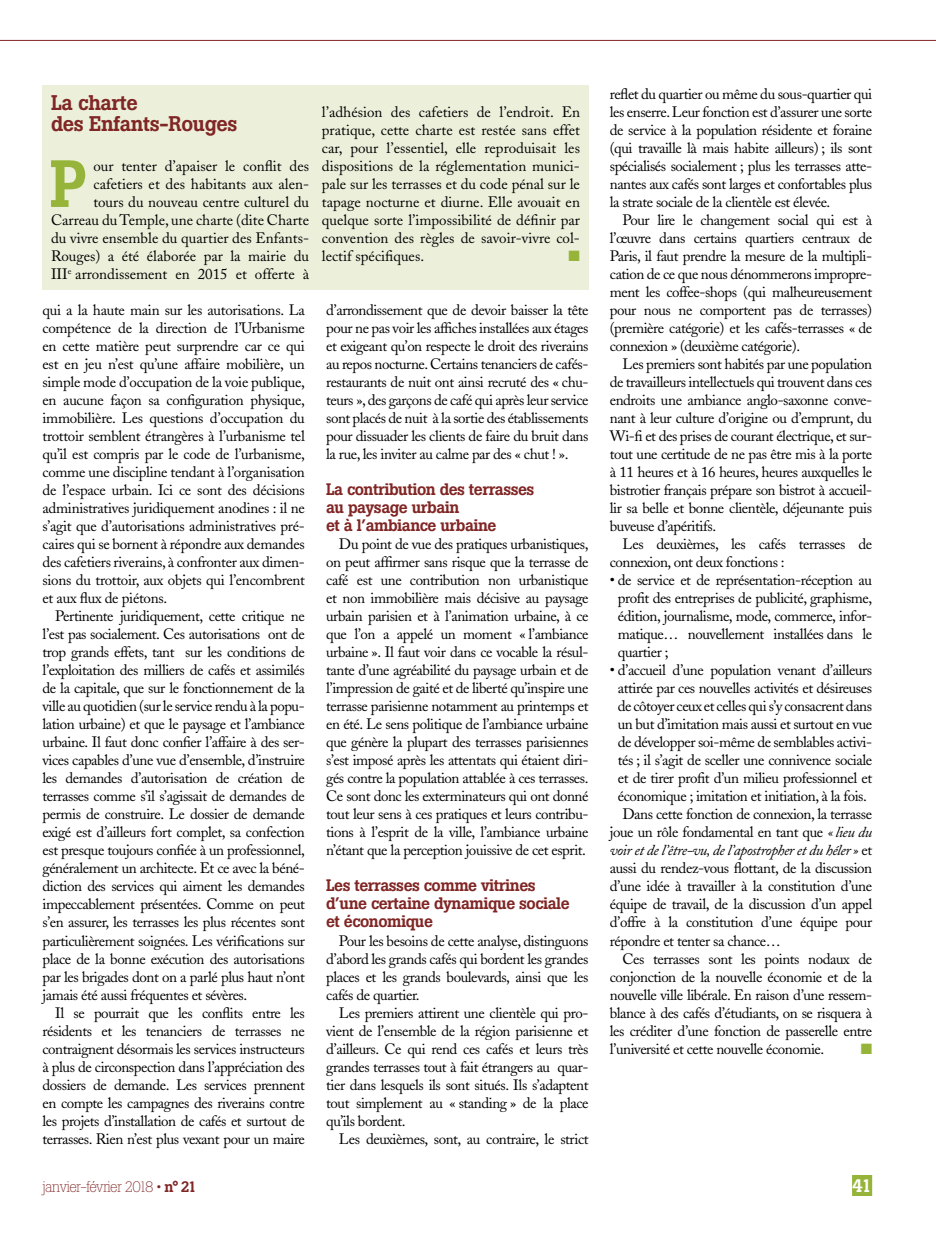
<style>
.page{position:relative;width:936px;height:1234px;background:#fff}
.page>*{position:absolute;margin:0;border:0;box-sizing:border-box;transform-origin:0 0}
.t1{font:500 66px "Boton";color:#96b439}
.t2{font:500 21px/21px "Boton";letter-spacing:-.02em;color:#802625}
.t3{font:500 18px "Boton";color:#fff}
.t4{font:500 16.5px/18px "Boton";letter-spacing:-.03em;color:#802625}
.t5{font:15px/18px "Adobe Caslon";letter-spacing:-.03em;color:#000;text-align:justify}
.t6{font:15px/18px "Adobe Caslon";color:#000;text-align:right}
.t7{font:italic 15px "Adobe Caslon";letter-spacing:-.03em;color:#000}
.t8{font:300 15px "Boton";letter-spacing:-.05em;color:#802625}
.t9{font:15px "Zapf Dingbats ITC";color:#96b439}
.s1{font-style:italic}
.s2{font-style:normal}
.s3{font-weight:500}
</style>
<div class="page">
<div style="left:852px;top:1174px;width:20px;height:21px;background:#96b439"></div>
<hr style="left:0;top:40px;width:935px;height:1px;background:#802625">
<div style="left:43px;top:85px;width:545px;height:204px;background:#ecf0db"></div>
<h2 class="t2" style="left:51px;top:92px;width:188px">La charte<br>des Enfants-Rouges</h2>
<h1 class="t1" style="left:50px;top:145px;width:39px">P</h1>
<p class="t6" style="left:51px;top:157px;width:259px">our tenter d’apaiser le conflit des cafetiers et des habitants aux alen-<br>tours du nouveau centre culturel du Carreau du Temple, une charte (dite Charte du vivre ensemble du quartier des Enfants-Rouges) a été élaborée par la mairie du III<sup>e</sup> arrondissement en 2015 et offerte à</p>
<p class="t5" style="left:43px;top:301px;width:264px">qui a la haute main sur les autorisations. La compétence de la direction de l’Urbanisme en cette matière peut surprendre car ce qui est en jeu n’est qu’une affaire mobilière, un simple mode d’occupation de la voie publique, en aucune façon sa configuration physique, immobilière. Les questions d’occupation du trottoir semblent étrangères à l’urbanisme tel qu’il est compris par le code de l’urbanisme, comme une discipline tendant à l’organisation de l’espace urbain. Ici ce sont des décisions administratives juridiquement anodines : il ne s’agit que d’autorisations administratives pré&shy;caires qui se bornent à répondre aux demandes des cafetiers riverains, à confronter aux dimen&shy;sions du trottoir, aux objets qui l’encombrent et aux flux de piétons.</p>
<p class="t5" style="left:43px;top:607px;width:264px;text-indent:13px">Pertinente juridiquement, cette critique ne l’est pas socialement. Ces autorisations ont de trop grands effets, tant sur les conditions de l’exploitation des milliers de cafés et assimilés de la capitale, que sur le fonctionnement de la ville au quotidien (sur le service rendu à la popu&shy;lation urbaine) et que le paysage et l’ambiance urbaine. Il faut donc confier l’affaire à des ser&shy;vices capables d’une vue d’ensemble, d’instruire les demandes d’autorisation de création de terrasses comme s’il s’agissait de demandes de permis de construire. Le dossier de demande exigé est d’ailleurs fort complet, sa confection est presque toujours confiée à un professionnel, généralement un architecte. Et ce avec la béné&shy;diction des services qui aiment les demandes impeccablement présentées. Comme on peut s’en assurer, les terrasses les plus récentes sont particulièrement soignées. Les vérifications sur place de la bonne exécution des autorisations par les brigades dont on a parlé plus haut n’ont jamais été aussi fréquentes et sévères.</p>
<p class="t5" style="left:43px;top:1003px;width:264px;text-indent:13px">Il se pourrait que les conflits entre les résidents et les tenanciers de terrasses ne contraignent désormais les services instructeurs à plus de circonspection dans l’appréciation des dossiers de demande. Les services prennent en compte les campagnes des riverains contre les projets d’installation de cafés et surtout de terrasses. Rien n’est plus vexant pour un maire</p>
<p class="t5" style="left:322px;top:103px;width:259px">l’adhésion des cafetiers de l’endroit. En pratique, cette charte est restée sans effet car, pour l’essentiel, elle reproduisait les dispositions de la réglementation munici&shy;pale sur les terrasses et du code pénal sur le tapage nocturne et diurne. Elle avouait en quelque sorte l’impossibilité de définir par convention des règles de savoir-vivre col&shy;lectif spécifiques.</p>
<p class="t9" style="left:568px;top:249px;width:13px">■</p>
<p class="t5" style="left:326px;top:301px;width:264px">d’arrondissement que de devoir baisser la tête pour ne pas voir les affiches installées aux étages et exigeant qu’on respecte le droit des riverains au repos nocturne. Certains tenanciers de cafés&shy;restaurants de nuit ont ainsi recruté des « chu&shy;teurs », des garçons de café qui après leur service sont placés de nuit à la sortie des établissements pour dissuader les clients de faire du bruit dans la rue, les inviter au calme par des « chut ! ».</p>
<p class="t4" style="left:326px;top:480px;width:210px">La contribution des terrasses au paysage urbain<br>et à l’ambiance urbaine</p>
<p class="t5" style="left:326px;top:535px;width:264px;text-indent:13px">Du point de vue des pratiques urbanistiques, on peut affirmer sans risque que la terrasse de café est une contribution non urbanistique et non immobilière mais décisive au paysage urbain parisien et à l’animation urbaine, à ce que l’on a appelé un moment « l’ambiance urbaine ». Il faut voir dans ce vocable la résul&shy;tante d’une agréabilité du paysage urbain et de l’impression de gaité et de liberté qu’inspire une terrasse parisienne notamment au printemps et en été. Le sens politique de l’ambiance urbaine que génère la plupart des terrasses parisiennes s’est imposé après les attentats qui étaient diri&shy;gés contre la population attablée à ces terrasses.<br>Ce sont donc les exterminateurs qui ont donné tout leur sens à ces pratiques et leurs contribu&shy;tions à l’esprit de la ville, l’ambiance urbaine n’étant que la perception jouissive de cet esprit.</p>
<p class="t4" style="left:326px;top:876px;width:245px">Les terrasses comme vitrines d’une certaine dynamique sociale et économique</p>
<p class="t5" style="left:326px;top:931px;width:264px;text-indent:13px">Pour les besoins de cette analyse, distinguons d’abord les grands cafés qui bordent les grandes places et les grands boulevards, ainsi que les cafés de quartier.</p>
<p class="t5" style="left:326px;top:1003px;width:264px;text-indent:13px">Les premiers attirent une clientèle qui pro&shy;vient de l’ensemble de la région parisienne et d’ailleurs. Ce qui rend ces cafés et leurs très grandes terrasses tout à fait étrangers au quar&shy;tier dans lesquels ils sont situés. Ils s’adaptent tout simplement au « standing » de la place qu’ils bordent.</p>
<p class="t5" style="left:339px;top:1129px;width:251px">Les deuxièmes, sont, au contraire, le strict</p>
<p class="t5" style="left:609px;top:85px;width:264px">reflet du quartier ou même du sous-quartier qui les enserre. Leur fonction est d’assurer une sorte de service à la population résidente et foraine (qui travaille là mais habite ailleurs) ; ils sont spécialisés socialement ; plus les terrasses atte&shy;nantes aux cafés sont larges et confortables plus la strate sociale de la clientèle est élevée.</p>
<p class="t5" style="left:609px;top:211px;width:264px;text-indent:13px">Pour lire le changement social qui est à l’œuvre dans certains quartiers centraux de Paris, il faut prendre la mesure de la multipli&shy;cation de ce que nous dénommerons impropre&shy;ment les coffee-shops (qui malheureusement pour nous ne comportent pas de terrasses) (première catégorie) et les cafés-terrasses « de connexion » (deuxième catégorie).</p>
<p class="t5" style="left:609px;top:355px;width:264px;text-indent:13px">Les premiers sont habités par une population de travailleurs intellectuels qui trouvent dans ces endroits une ambiance anglo-saxonne conve&shy;nant à leur culture d’origine ou d’emprunt, du Wi-fi et des prises de courant électrique, et sur&shy;tout une certitude de ne pas être mis à la porte à 11 heures et à 16 heures, heures auxquelles le bistrotier français prépare son bistrot à accueil&shy;lir sa belle et bonne clientèle, déjeunante puis buveuse d’apéritifs.</p>
<p class="t5" style="left:609px;top:535px;width:264px;text-indent:13px">Les deuxièmes, les cafés terrasses de connexion, ont deux fonctions :</p>
<p class="t5" style="left:617px;top:571px;width:256px;text-indent:-8px">• de service et de représentation-réception au profit des entreprises de publicité, graphisme, édition, journalisme, mode, commerce, infor&shy;matique… nouvellement installées dans le quartier ;</p>
<p class="t5" style="left:609px;top:661px;width:264px">• d’accueil d’une population venant d’ailleurs</p>
<p class="t5" style="left:617px;top:679px;width:256px">attirée par ces nouvelles activités et désireuses</p>
<p class="t5" style="left:617px;top:697px;width:256px">de côtoyer ceux et celles qui s’y consacrent dans</p>
<p class="t5" style="left:617px;top:715px;width:256px">un but d’imitation mais aussi et surtout en vue</p>
<p class="t5" style="left:617px;top:733px;width:256px">de développer soi-même de semblables activi-</p>
<p class="t5" style="left:617px;top:751px;width:256px">tés ; il s’agit de sceller une connivence sociale</p>
<p class="t5" style="left:617px;top:769px;width:256px">et de tirer profit d’un milieu professionnel et</p>
<p class="t5" style="left:617px;top:787px;width:251px">économique ; imitation et initiation, à la fois.</p>
<p class="t5" style="left:622px;top:805px;width:251px">Dans cette fonction de connexion, la terrasse</p>
<p class="t5" style="left:609px;top:823px;width:264px">joue un rôle fondamental en tant que <span class="s1">« lieu du</span></p>
<p class="t7" style="left:609px;top:842px;width:264px">voir et de l’être-vu, de l’apostropher et du héler » <span class="s2">et</span></p>
<p class="t5" style="left:609px;top:859px;width:264px">aussi du rendez-vous flottant, de la discussion</p>
<p class="t5" style="left:609px;top:877px;width:264px">d’une idée à travailler à la constitution d’une</p>
<p class="t5" style="left:609px;top:895px;width:264px">équipe de travail, de la discussion d’un appel</p>
<p class="t5" style="left:609px;top:913px;width:264px">d’offre à la constitution d’une équipe pour</p>
<p class="t5" style="left:609px;top:931px;width:173px">répondre et tenter sa chance…</p>
<p class="t5" style="left:622px;top:949px;width:251px">Ces terrasses sont les points nodaux de</p>
<p class="t5" style="left:609px;top:967px;width:264px">conjonction de la nouvelle économie et de la</p>
<p class="t5" style="left:609px;top:985px;width:264px">nouvelle ville libérale. En raison d’une ressem-</p>
<p class="t5" style="left:609px;top:1003px;width:264px">blance à des cafés d’étudiants, on se risquera à</p>
<p class="t5" style="left:609px;top:1021px;width:264px">les créditer d’une fonction de passerelle entre</p>
<p class="t5" style="left:609px;top:1039px;width:216px">l’université et cette nouvelle économie.</p>
<p class="t9" style="left:860px;top:1041px;width:13px">■</p>
<p class="t8" style="left:43px;top:1177px;width:156px">janvier-février 2018 • <span class="s3">n° 21</span></p>
<p class="t3" style="left:852px;top:1174px;width:22px">41</p>
</div>
